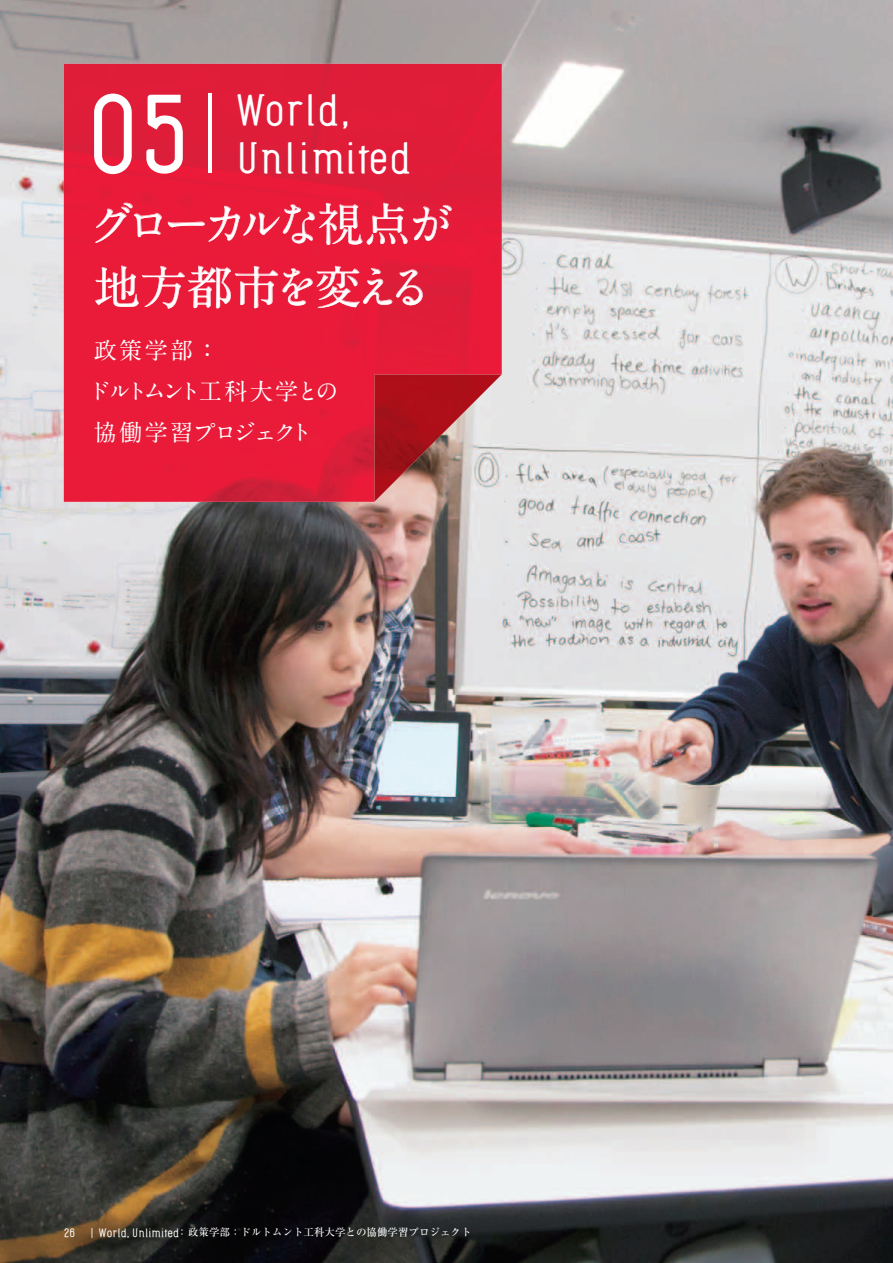
<style>
.page{position:relative;width:893px;height:1263px;background:#fff}
.page>*{position:absolute;margin:0;border:0;box-sizing:border-box;transform-origin:0 0}
.t1{font:500 94.8px "Barkpipe";color:#fff}
.t2{font:46.5px/63px "A1 Mincho Std Bold 90 pv RKSJ H";letter-spacing:-.125em;color:#fff}
.t3{font:500 37.95px/47.4px "Barkpipe";letter-spacing:.02em;color:#fff}
.t4{font:23.25px/40.7px "A1 Mincho Std Bold 90 pv RKSJ H";letter-spacing:-.1em;color:#fff}
.t5{font:10.5px "Ryumin Pro Medium 90 pv RKSJ H";color:#fff}
.t6{font:500 10.5px "Barkpipe";color:#fff}
.s1{font-family:"Hira Kaku Pro W3 90 pv RKSJ H"}
.s2{font-family:"Barkpipe";font-weight:500}
</style>
<div class="page">
<img style="left:0;top:0;width:893px;height:1263px">
<img style="left:64px;top:64px;width:438px;height:438px">
<img style="left:374px;top:374px;width:128px;height:128px">
<hr style="left:208px;top:94px;width:3px;height:79px;background:#fff">
<svg style="left:95px;top:203px;width:67px;height:40px"></svg>
<svg style="left:168px;top:203px;width:239px;height:42px"></svg>
<svg style="left:413px;top:205px;width:39px;height:36px"></svg>
<svg style="left:95px;top:265px;width:328px;height:43px"></svg>
<h1 class="t1" style="left:87px;top:70px;width:105px">05</h1>
<h3 class="t3" style="left:237px;top:86px;width:177px">World,<br>Unlimited</h3>
<h2 class="t2" style="left:89px;top:199px;width:366px">グローカルな視点が地方都市を変える</h2>
<h3 class="t4" style="left:88px;top:333px;width:252px">政策学部：<br>ドルトムント工科大学との協働学習プロジェクト</h3>
<p class="t6" style="left:64px;top:1225px;width:13px">26</p>
<p class="t5" style="left:90px;top:1228px;width:383px"><span class="s1">|</span> <span class="s2">World, Unlimited</span>： 政策学部：ドルトムント工科大学との協働学習プロジェクト</p>
</div>
